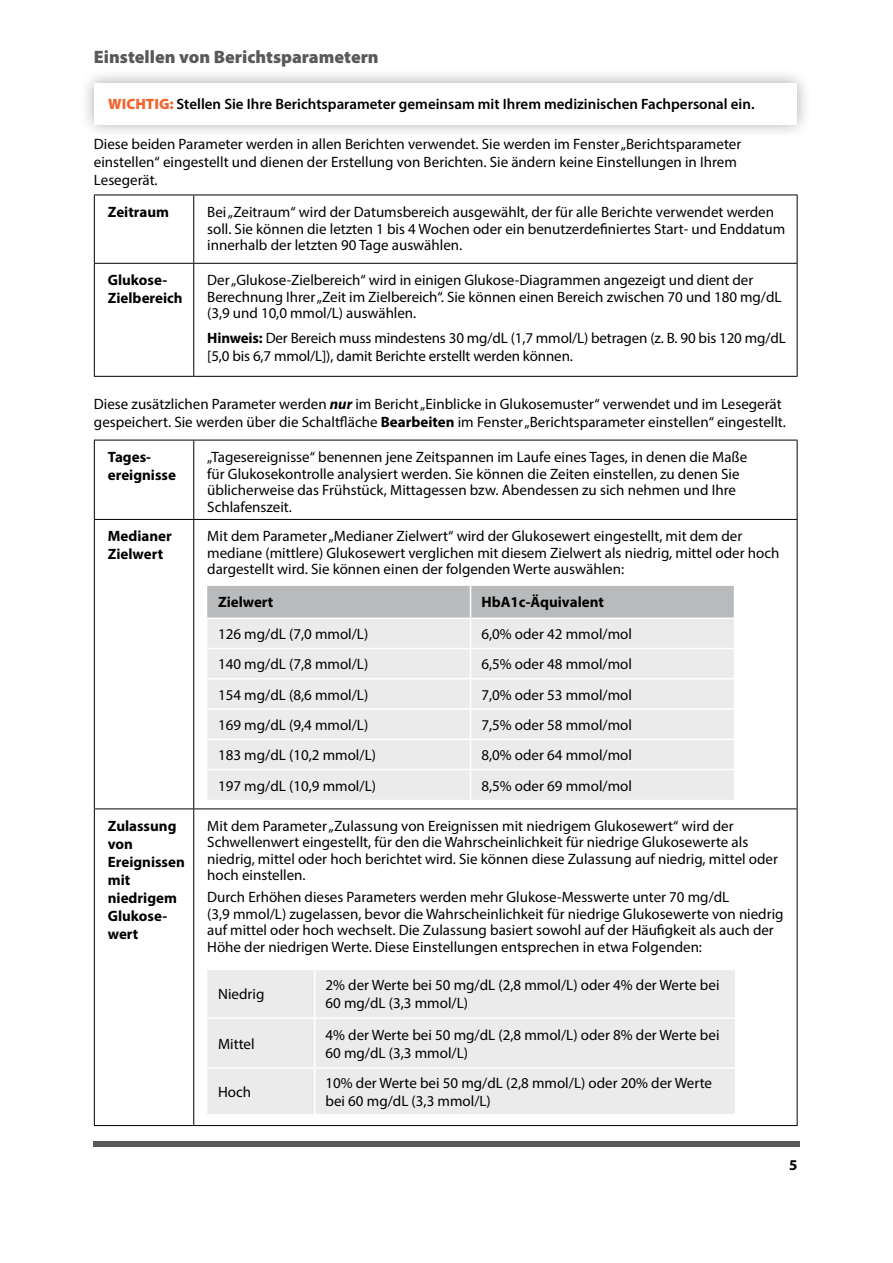
<style>
.page{position:relative;width:893px;height:1263px;background:#fff}
.page>*{position:absolute;margin:0;border:0;box-sizing:border-box;transform-origin:0 0}
.t1{font:900 18px "Myriad Pro";color:#58595b}
.t2{font:15px/16.5px "Myriad Pro";color:#000}
.t3{font:700 15px/18px "Myriad Pro";color:#000}
.t4{font:600 15px "Myriad Pro";color:#000}
.s1{font-weight:900;color:#f26531}
.s2{font-weight:700}
.s3{font-weight:700;font-style:italic}
</style>
<div class="page">
<div style="left:93px;top:1141px;width:707px;height:6px;background:#58595b"></div>
<hr style="left:94px;top:195px;width:100px;height:1px;background:#000">
<hr style="left:94px;top:195px;width:1px;height:68px;background:#000">
<hr style="left:194px;top:195px;width:603px;height:1px;background:#000">
<hr style="left:193px;top:195px;width:1px;height:68px;background:#000">
<hr style="left:797px;top:195px;width:1px;height:68px;background:#000">
<hr style="left:94px;top:263px;width:100px;height:1px;background:#000">
<hr style="left:94px;top:264px;width:1px;height:112px;background:#000">
<hr style="left:194px;top:263px;width:603px;height:1px;background:#000">
<hr style="left:193px;top:264px;width:1px;height:112px;background:#000">
<hr style="left:797px;top:264px;width:1px;height:112px;background:#000">
<hr style="left:94px;top:376px;width:100px;height:1px;background:#000">
<hr style="left:194px;top:376px;width:603px;height:1px;background:#000">
<hr style="left:94px;top:440px;width:100px;height:1px;background:#000">
<hr style="left:94px;top:440px;width:1px;height:79px;background:#000">
<hr style="left:194px;top:440px;width:603px;height:1px;background:#000">
<hr style="left:193px;top:440px;width:1px;height:79px;background:#000">
<hr style="left:797px;top:440px;width:1px;height:79px;background:#000">
<hr style="left:94px;top:519px;width:100px;height:1px;background:#000">
<hr style="left:94px;top:520px;width:1px;height:288px;background:#000">
<hr style="left:194px;top:519px;width:603px;height:1px;background:#000">
<hr style="left:193px;top:520px;width:1px;height:288px;background:#000">
<hr style="left:797px;top:520px;width:1px;height:288px;background:#000">
<hr style="left:94px;top:808px;width:100px;height:1px;background:#000">
<hr style="left:94px;top:809px;width:1px;height:316px;background:#000">
<hr style="left:194px;top:808px;width:603px;height:1px;background:#000">
<hr style="left:193px;top:809px;width:1px;height:316px;background:#000">
<hr style="left:797px;top:809px;width:1px;height:316px;background:#000">
<hr style="left:94px;top:1125px;width:100px;height:1px;background:#000">
<hr style="left:194px;top:1125px;width:603px;height:1px;background:#000">
<div style="left:207px;top:770px;width:527px;height:30px;background:#ebebec"></div>
<svg style="left:207px;top:586px;width:527px;height:183px;background:#e3e3e4"></svg>
<hr style="left:470px;top:770px;width:1px;height:30px;background:#fff">
<div style="left:207px;top:970px;width:528px;height:144px;background:#ebebec"></div>
<hr style="left:314px;top:970px;width:1px;height:47px;background:#fff">
<hr style="left:207px;top:1017px;width:108px;height:2px;background:#fff">
<hr style="left:315px;top:1017px;width:420px;height:2px;background:#fff">
<hr style="left:314px;top:1019px;width:1px;height:48px;background:#fff">
<hr style="left:207px;top:1067px;width:108px;height:2px;background:#fff">
<hr style="left:315px;top:1067px;width:420px;height:2px;background:#fff">
<hr style="left:314px;top:1069px;width:1px;height:45px;background:#fff">
<div style="left:79px;top:68px;width:733px;height:72px;background:#000;opacity:.35"></div>
<div style="left:95px;top:83px;width:702px;height:41px;background:#fff"></div>
<p class="t1" style="left:94px;top:47px;width:286px">Einstellen von Berichtsparametern</p>
<p class="t4" style="left:108px;top:95px;width:648px"><span class="s1">WICHTIG:</span> Stellen Sie Ihre Berichtsparameter gemeinsam mit Ihrem medizinischen Fachpersonal ein.</p>
<p class="t2" style="left:94px;top:135px;width:649px;line-height:18px">Diese beiden Parameter werden in allen Berichten verwendet. Sie werden im Fenster „Berichtsparameter einstellen“ eingestellt und dienen der Erstellung von Berichten. Sie ändern keine Einstellungen in Ihrem<br>Lesegerät.</p>
<p class="t3" style="left:108px;top:202px;width:63px">Zeitraum</p>
<p class="t2" style="left:207px;top:203px;width:580px">Bei „Zeitraum“ wird der Datumsbereich ausgewählt, der für alle Berichte verwendet werden soll. Sie können die letzten 1 bis 4 Wochen oder ein benutzerdefiniertes Start- und Enddatum innerhalb der letzten 90 Tage auswählen.</p>
<p class="t3" style="left:108px;top:271px;width:76px">Glukose-<br>Zielbereich</p>
<p class="t2" style="left:207px;top:272px;width:576px">Der „Glukose-Zielbereich“ wird in einigen Glukose-Diagrammen angezeigt und dient der<br>Berechnung Ihrer „Zeit im Zielbereich“. Sie können einen Bereich zwischen 70 und 180 mg/dL (3,9 und 10,0 mmol/L) auswählen.</p>
<p class="t2" style="left:207px;top:329px;width:580px;line-height:18px"><span class="s2">Hinweis:</span> Der Bereich muss mindestens 30 mg/dL (1,7 mmol/L) betragen (z. B. 90 bis 120 mg/dL [5,0 bis 6,7 mmol/L]), damit Berichte erstellt werden können.</p>
<p class="t2" style="left:94px;top:395px;width:693px;line-height:18px">Diese zusätzlichen Parameter werden <span class="s3">nur</span> im Bericht „Einblicke in Glukosemuster“ verwendet und im Lesegerät gespeichert. Sie werden über die Schaltfläche <span class="s2">Bearbeiten</span> im Fenster „Berichtsparameter einstellen“ eingestellt.</p>
<p class="t3" style="left:108px;top:448px;width:70px">Tages&shy;ereignisse</p>
<p class="t2" style="left:207px;top:449px;width:542px">„Tagesereignisse“ benennen jene Zeitspannen im Laufe eines Tages, in denen die Maße für Glukosekontrolle analysiert werden. Sie können die Zeiten einstellen, zu denen Sie üblicherweise das Frühstück, Mittagessen bzw. Abendessen zu sich nehmen und Ihre Schlafenszeit.</p>
<p class="t3" style="left:108px;top:527px;width:66px">Medianer<br>Zielwert</p>
<p class="t2" style="left:207px;top:528px;width:574px">Mit dem Parameter „Medianer Zielwert“ wird der Glukosewert eingestellt, mit dem der mediane (mittlere) Glukosewert verglichen mit diesem Zielwert als niedrig, mittel oder hoch dargestellt wird. Sie können einen der folgenden Werte auswählen:</p>
<p class="t3" style="left:218px;top:593px;width:57px">Zielwert</p>
<p class="t3" style="left:481px;top:593px;width:124px">HbA1c-Äquivalent</p>
<p class="t2" style="left:218px;top:625px;width:152px">126 mg/dL (7,0 mmol/L)</p>
<p class="t2" style="left:481px;top:625px;width:152px">6,0% oder 42 mmol/mol</p>
<p class="t2" style="left:218px;top:656px;width:152px">140 mg/dL (7,8 mmol/L)</p>
<p class="t2" style="left:481px;top:656px;width:152px">6,5% oder 48 mmol/mol</p>
<p class="t2" style="left:218px;top:686px;width:152px">154 mg/dL (8,6 mmol/L)</p>
<p class="t2" style="left:481px;top:686px;width:152px">7,0% oder 53 mmol/mol</p>
<p class="t2" style="left:218px;top:716px;width:152px">169 mg/dL (9,4 mmol/L)</p>
<p class="t2" style="left:481px;top:716px;width:152px">7,5% oder 58 mmol/mol</p>
<p class="t2" style="left:218px;top:746px;width:159px">183 mg/dL (10,2 mmol/L)</p>
<p class="t2" style="left:481px;top:746px;width:152px">8,0% oder 64 mmol/mol</p>
<p class="t2" style="left:218px;top:777px;width:159px">197 mg/dL (10,9 mmol/L)</p>
<p class="t2" style="left:481px;top:777px;width:152px">8,5% oder 69 mmol/mol</p>
<p class="t3" style="left:108px;top:816px;width:79px">Zulassung von<br>Ereignissen mit niedrigem<br>Glukose&shy;wert</p>
<p class="t2" style="left:207px;top:817px;width:572px">Mit dem Parameter „Zulassung von Ereignissen mit niedrigem Glukosewert“ wird der Schwellenwert eingestellt, für den die Wahrscheinlichkeit für niedrige Glukosewerte als niedrig, mittel oder hoch berichtet wird. Sie können diese Zulassung auf niedrig, mittel oder hoch einstellen.</p>
<p class="t2" style="left:207px;top:889px;width:578px">Durch Erhöhen dieses Parameters werden mehr Glukose-Messwerte unter 70 mg/dL<br>(3,9 mmol/L) zugelassen, bevor die Wahrscheinlichkeit für niedrige Glukosewerte von niedrig auf mittel oder hoch wechselt. Die Zulassung basiert sowohl auf der Häufigkeit als auch der Höhe der niedrigen Werte. Diese Einstellungen entsprechen in etwa Folgenden:</p>
<p class="t2" style="left:218px;top:986px;width:48px">Niedrig</p>
<p class="t2" style="left:325px;top:976px;width:395px;line-height:18px">2% der Werte bei 50 mg/dL (2,8 mmol/L) oder 4% der Werte bei<br>60 mg/dL (3,3 mmol/L)</p>
<p class="t2" style="left:218px;top:1035px;width:38px">Mittel</p>
<p class="t2" style="left:325px;top:1025px;width:395px;line-height:18px">4% der Werte bei 50 mg/dL (2,8 mmol/L) oder 8% der Werte bei<br>60 mg/dL (3,3 mmol/L)</p>
<p class="t2" style="left:218px;top:1083px;width:35px">Hoch</p>
<p class="t2" style="left:325px;top:1074px;width:388px;line-height:18px">10% der Werte bei 50 mg/dL (2,8 mmol/L) oder 20% der Werte bei 60 mg/dL (3,3 mmol/L)</p>
<p class="t3" style="left:789px;top:1155px;width:10px">5</p>
</div>
